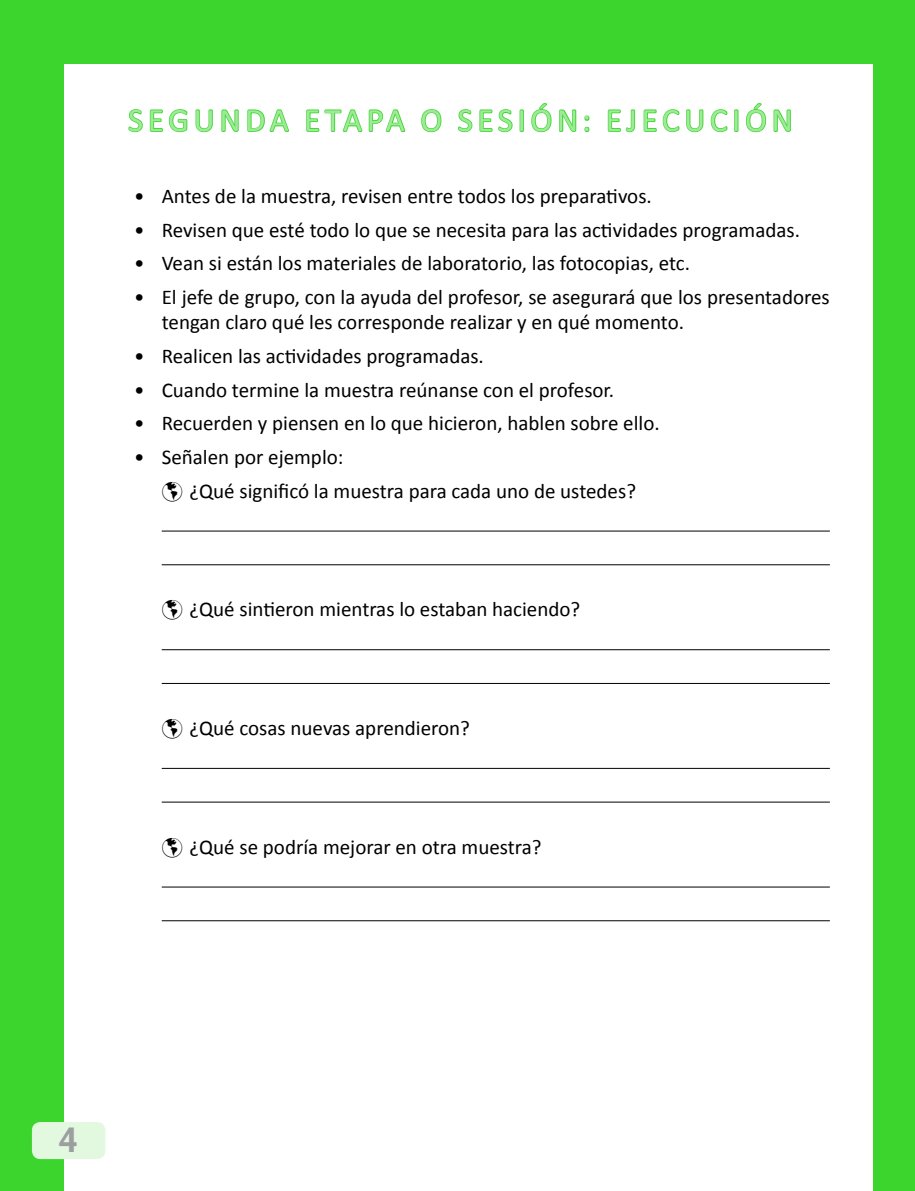
<style>
.page{position:relative;width:915px;height:1191px;background:#fff}
.page>*{position:absolute;margin:0;border:0;box-sizing:border-box;transform-origin:0 0}
.t1{font:700 36px "gob CL";color:#9c9e9f}
.t2{font:33px "Calibri";letter-spacing:.14em;color:#9dea97}
.t3{font:21px/25.2px "Calibri";color:#000}
</style>
<div class="page">
<div style="left:0;top:0;width:64px;height:1191px;background:#3cd52e"></div>
<div style="left:0;top:0;width:914px;height:64px;background:#3cd52e"></div>
<div style="left:872px;top:0;width:42px;height:1191px;background:#3cd52e"></div>
<div style="left:32px;top:1122px;width:73px;height:37px;background:#e2f9e0;border-radius:9px"></div>
<svg style="left:128px;top:109px;width:60px;height:24px"></svg>
<svg style="left:195px;top:109px;width:18px;height:24px"></svg>
<svg style="left:221px;top:109px;width:18px;height:23px"></svg>
<svg style="left:247px;top:109px;width:42px;height:23px"></svg>
<svg style="left:306px;top:109px;width:100px;height:23px"></svg>
<svg style="left:421px;top:109px;width:21px;height:24px"></svg>
<svg style="left:458px;top:109px;width:66px;height:24px"></svg>
<svg style="left:531px;top:103px;width:46px;height:30px"></svg>
<svg style="left:584px;top:115px;width:6px;height:17px"></svg>
<svg style="left:607px;top:109px;width:28px;height:24px"></svg>
<svg style="left:643px;top:103px;width:123px;height:30px"></svg>
<svg style="left:773px;top:109px;width:18px;height:23px"></svg>
<hr style="left:162px;top:530px;width:667px;height:1px;background:#000">
<hr style="left:162px;top:564px;width:667px;height:1px;background:#000">
<hr style="left:162px;top:649px;width:667px;height:1px;background:#000">
<hr style="left:162px;top:683px;width:667px;height:1px;background:#000">
<hr style="left:162px;top:768px;width:667px;height:1px;background:#000">
<hr style="left:162px;top:801px;width:667px;height:1px;background:#000">
<hr style="left:162px;top:886px;width:667px;height:1px;background:#000">
<hr style="left:162px;top:920px;width:667px;height:1px;background:#000">
<h2 class="t2" style="left:128px;top:99px;width:666px">SEGUNDA ETAPA O SESIÓN: EJECUCIÓN</h2>
<p class="t3" style="left:134px;top:183px;width:519px">• Antes de la muestra, revisen entre todos los preparativos.</p>
<p class="t3" style="left:134px;top:217px;width:667px">• Revisen que esté todo lo que se necesita para las actividades programadas.</p>
<p class="t3" style="left:134px;top:251px;width:557px">• Vean si están los materiales de laboratorio, las fotocopias, etc.</p>
<p class="t3" style="left:162px;top:284px;width:669px;text-indent:-28px">• El jefe de grupo, con la ayuda del profesor, se asegurará que los presentadores tengan claro qué les corresponde realizar y en qué momento.</p>
<p class="t3" style="left:134px;top:343px;width:351px">• Realicen las actividades programadas.</p>
<p class="t3" style="left:134px;top:377px;width:481px">• Cuando termine la muestra reúnanse con el profesor.</p>
<p class="t3" style="left:134px;top:411px;width:527px">• Recuerden y piensen en lo que hicieron, hablen sobre ello.</p>
<p class="t3" style="left:134px;top:444px;width:211px">• Señalen por ejemplo:</p>
<p class="t3" style="left:162px;top:478px;width:475px">☑ ¿Qué significó la muestra para cada uno de ustedes?</p>
<p class="t3" style="left:162px;top:597px;width:420px">☑ ¿Qué sintieron mientras lo estaban haciendo?</p>
<p class="t3" style="left:162px;top:715px;width:310px">☑ ¿Qué cosas nuevas aprendieron?</p>
<p class="t3" style="left:162px;top:834px;width:381px">☑ ¿Qué se podría mejorar en otra muestra?</p>
<h1 class="t1" style="left:58px;top:1115px;width:22px">4</h1>
</div>
